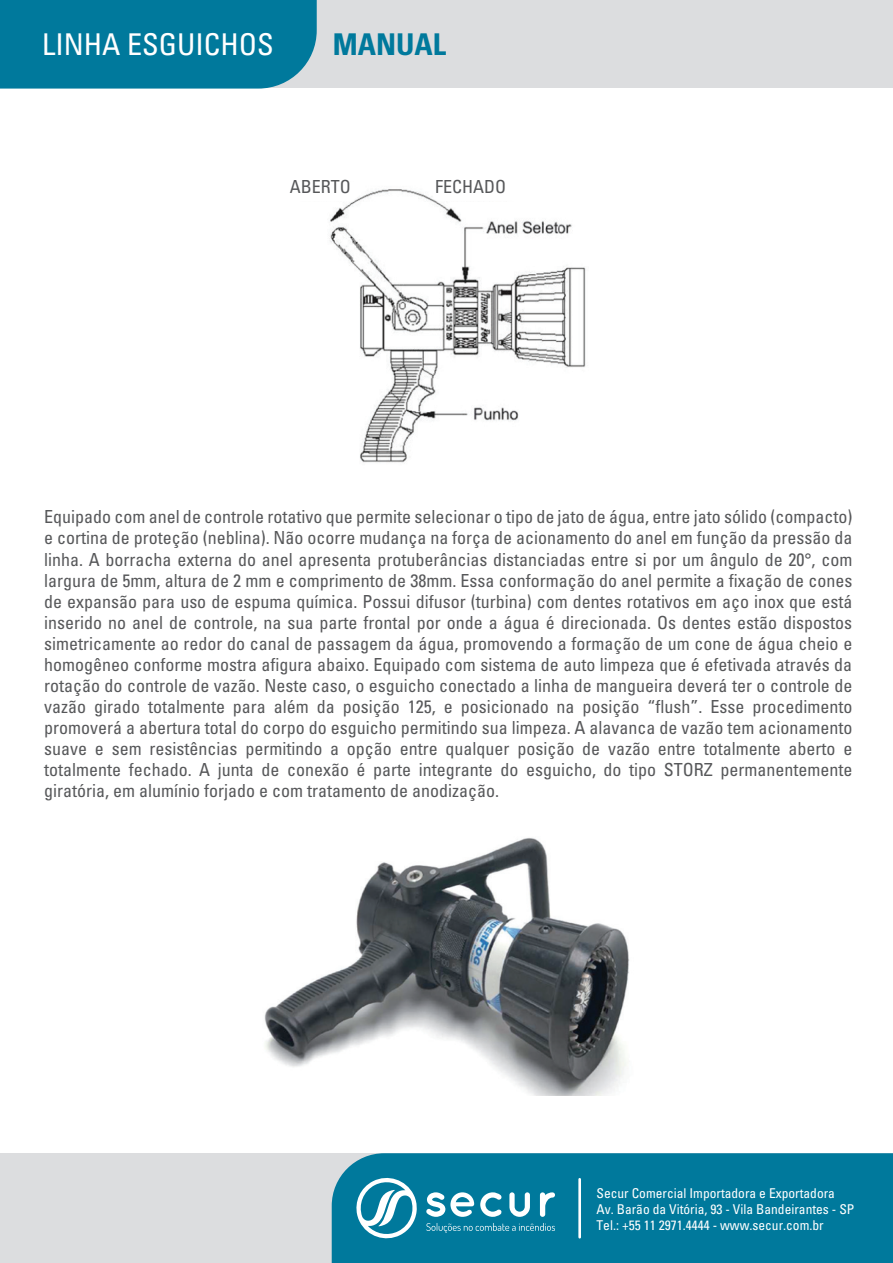
<style>
.page{position:relative;width:893px;height:1263px;background:#fff}
.page>*{position:absolute;margin:0;border:0;box-sizing:border-box;transform-origin:0 0}
.t1{font:condensed 30px "Univers";color:#fff}
.t2{font:700 condensed 30px "Univers";color:#00799c}
.t3{font:condensed 18px/21px "Univers";color:#57585a;text-align:justify}
.t4{font:condensed 13.5px/16.2px "Univers";color:#fff}
</style>
<div class="page">
<img style="left:264px;top:838px;width:365px;height:258px">
<div style="left:0;top:1153px;width:893px;height:110px;background:#dcdddf"></div>
<div style="left:332px;top:1153px;width:561px;height:110px;background:#00799c"></div>
<svg style="left:354px;top:1174px;width:63px;height:68px;background:#4ea2ba"></svg>
<svg style="left:426px;top:1192px;width:129px;height:25px;background:#67afc4"></svg>
<svg style="left:426px;top:1223px;width:129px;height:10px"></svg>
<hr style="left:578px;top:1179px;width:3px;height:58px;background:#fff">
<div style="left:0;top:0;width:893px;height:88px;background:#dcdddf"></div>
<div style="left:0;top:0;width:317px;height:89px;background:#00799c"></div>
<img style="left:330px;top:189px;width:256px;height:274px">
<svg style="left:430px;top:189px;width:87px;height:12px"></svg>
<svg style="left:330px;top:189px;width:31px;height:12px"></svg>
<h1 class="t1" style="left:42px;top:26px;width:233px">LINHA ESGUICHOS</h1>
<h1 class="t2" style="left:333px;top:26px;width:115px">MANUAL</h1>
<p class="t3" style="left:290px;top:176px;width:63px">ABERTO</p>
<p class="t3" style="left:435px;top:176px;width:72px">FECHADO</p>
<p class="t3" style="left:44px;top:506px;width:810px">Equipado com anel de controle rotativo que permite selecionar o tipo de jato de água, entre jato sólido (compacto) e cortina de proteção (neblina). Não ocorre mudança na força de acionamento do anel em função da pressão da linha. A borracha externa do anel apresenta protuberâncias distanciadas entre si por um ângulo de 20°, com largura de 5mm, altura de 2 mm e comprimento de 38mm. Essa conformação do anel permite a fixação de cones de expansão para uso de espuma química. Possui difusor (turbina) com dentes rotativos em aço inox que está inserido no anel de controle, na sua parte frontal por onde a água é direcionada. Os dentes estão dispostos simetricamente ao redor do canal de passagem da água, promovendo a formação de um cone de água cheio e homogêneo conforme mostra afigura abaixo. Equipado com sistema de auto limpeza que é efetivada através da rotação do controle de vazão. Neste caso, o esguicho conectado a linha de mangueira deverá ter o controle de vazão girado totalmente para além da posição 125, e posicionado na posição “flush”. Esse procedimento promoverá a abertura total do corpo do esguicho permitindo sua limpeza. A alavanca de vazão tem acionamento suave e sem resistências permitindo a opção entre qualquer posição de vazão entre totalmente aberto e totalmente fechado. A junta de conexão é parte integrante do esguicho, do tipo STORZ permanentemente giratória, em alumínio forjado e com tratamento de anodização.</p>
<p class="t4" style="left:596px;top:1184px;width:259px">Secur Comercial Importadora e Exportadora<br>Av. Barão da Vitória, 93 - Vila Bandeirantes - SP<br>Tel.: +55 11 2971.4444 - www.secur.com.br</p>
</div>
